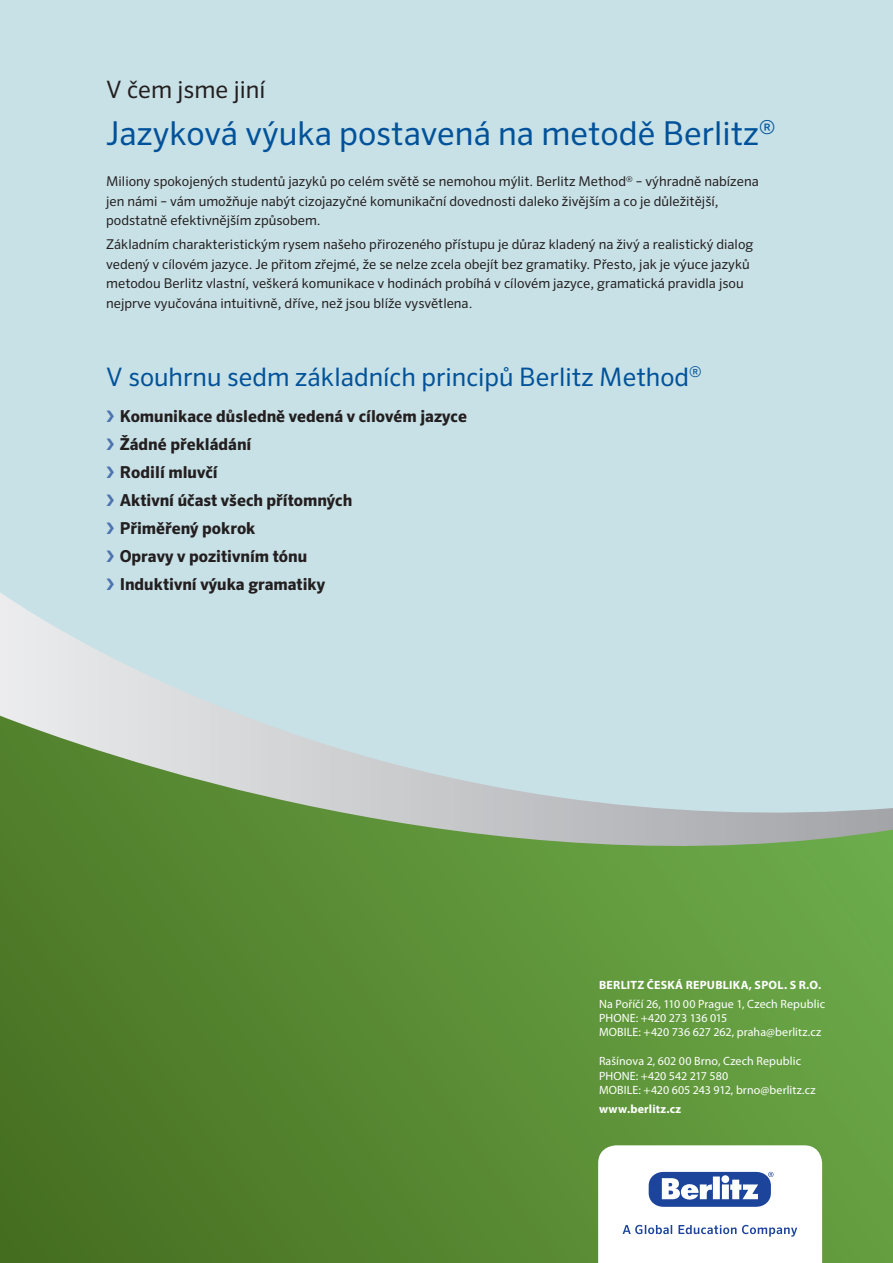
<style>
.page{position:relative;width:893px;height:1263px;background:#c8e1e6}
.page>*{position:absolute;margin:0;border:0;box-sizing:border-box;transform-origin:0 0}
.t1{font:33px "Sero Pro";color:#01529a}
.t2{font:25.5px "Sero Pro";color:#01529a}
.t3{font:24px "Sero Pro";color:#231f20}
.t4{font:700 16.5px "Sero Pro";color:#231f20}
.t5{font:13.5px/19.5px "Sero Pro";color:#231f20}
._03_Position_Adress{font:12px/14.4px "Myriad Pro";letter-spacing:.01em;color:#fff}
._02_Company{font:700 12px "Myriad Pro";letter-spacing:.02em;color:#fff}
._03_Position_Adress-2{font:700 12px "Myriad Pro";letter-spacing:.015em;color:#fff}
</style>
<div class="page">
<svg style="left:0;top:592px;width:242px;height:124px"></svg>
<svg style="left:0;top:716px;width:893px;height:547px;background:#6d9952"></svg>
<svg style="left:598px;top:1145px;width:224px;height:118px;background:#e0e6f0"></svg>
<p class="t3" style="left:106px;top:76px;width:161px">V čem jsme jiní</p>
<p class="t1" style="left:106px;top:114px;width:670px">Jazyková výuka postavená na metodě Berlitz<sup>®</sup></p>
<p class="t5" style="left:106px;top:172px;width:654px">Miliony spokojených studentů jazyků po celém světě se nemohou mýlit. Berlitz Method<sup>®</sup> – výhradně nabízena jen námi – vám umožňuje nabýt cizojazyčné komunikační dovednosti daleko živějším a co je důležitější, podstatně efektivnějším způsobem.</p>
<p class="t5" style="left:106px;top:234px;width:649px">Základním charakteristickým rysem našeho přirozeného přístupu je důraz kladený na živý a realistický dialog vedený v cílovém jazyce. Je přitom zřejmé, že se nelze zcela obejít bez gramatiky. Přesto, jak je výuce jazyků metodou Berlitz vlastní, veškerá komunikace v hodinách probíhá v cílovém jazyce, gramatická pravidla jsou nejprve vyučována intuitivně, dříve, než jsou blíže vysvětlena.</p>
<p class="t2" style="left:106px;top:361px;width:597px">V souhrnu sedm základních principů Berlitz Method<sup>®</sup></p>
<p class="t4" style="left:120px;top:406px;width:349px">Komunikace důsledně vedená v cílovém jazyce</p>
<p class="t4" style="left:120px;top:434px;width:133px">Žádné překládání</p>
<p class="t4" style="left:120px;top:462px;width:100px">Rodilí mluvčí</p>
<p class="t4" style="left:120px;top:490px;width:234px">Aktivní účast všech přítomných</p>
<p class="t4" style="left:120px;top:518px;width:137px">Přiměřený pokrok</p>
<p class="t4" style="left:120px;top:546px;width:189px">Opravy v pozitivním tónu</p>
<p class="t4" style="left:120px;top:574px;width:207px">Induktivní výuka gramatiky</p>
<p class="_02_Company" style="left:599px;top:977px;width:224px">BERLITZ ČESKÁ REPUBLIKA, SPOL. S R.O.</p>
<p class="_03_Position_Adress" style="left:599px;top:996px;width:227px">Na Poříčí 26, 110 00 Prague 1, Czech Republic</p>
<p class="_03_Position_Adress" style="left:599px;top:1011px;width:224px">PHONE: +420 273 136 015<br>MOBILE: +420 736 627 262, praha@berlitz.cz</p>
<p class="_03_Position_Adress" style="left:599px;top:1054px;width:203px">Rašínova 2, 602 00 Brno, Czech Republic</p>
<p class="_03_Position_Adress" style="left:599px;top:1068px;width:131px">PHONE: +420 542 217 580</p>
<p class="_03_Position_Adress" style="left:599px;top:1083px;width:218px">MOBILE: +420 605 243 912, brno@berlitz.cz</p>
<p class="_03_Position_Adress-2" style="left:599px;top:1101px;width:83px">www.berlitz.cz</p>
</div>
